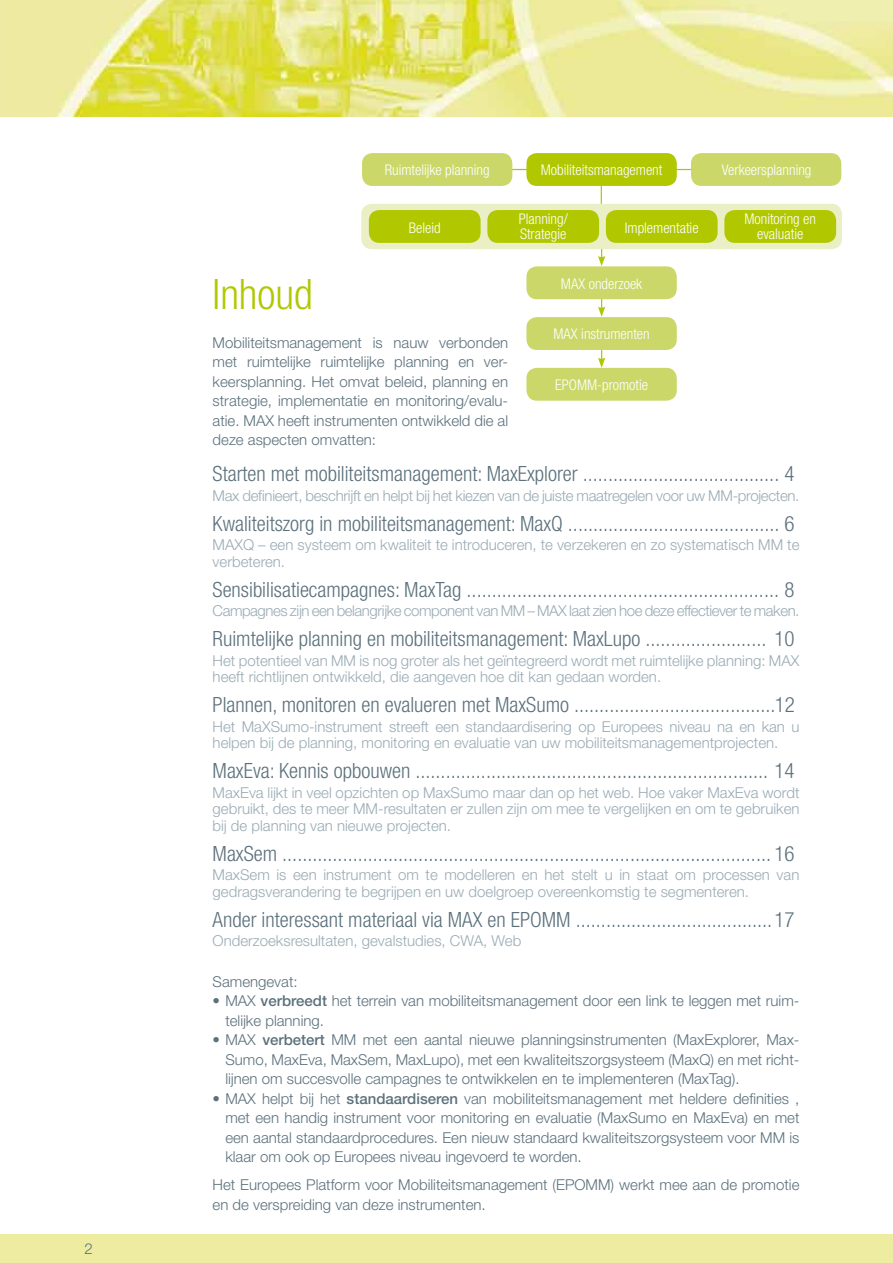
<style>
.page{position:relative;width:893px;height:1263px;background:#fff}
.page>*{position:absolute;margin:0;border:0;box-sizing:border-box;transform-origin:0 0}
.t1{font:300 condensed 42px "Helvetica Neue LT Pro";color:#b1c800}
.t2{font:300 condensed 21px "Helvetica Neue LT Pro";color:#5c717c}
.t3{font:300 15px/19.5px "Helvetica Neue LT Pro";color:#5c717c;text-align:justify}
.t4{font:300 15px/16.5px "Helvetica Neue LT Pro";color:#9aabb4}
.t5{font:300 15px "Helvetica Neue LT Pro";letter-spacing:-.02em;color:#9aabb4}
.t6{font:300 15px "Helvetica Neue LT Pro";letter-spacing:-.03em;color:#9aabb4}
.t7{font:300 condensed 14.7px/14.7px "Helvetica Neue LT Pro";color:#fff}
.s1{font-weight:500}
</style>
<div class="page">
<img style="left:0;top:0;width:893px;height:116px">
<div style="left:0;top:1234px;width:893px;height:29px;background:#edeca1"></div>
<svg style="left:598px;top:249px;width:7px;height:17px"></svg>
<hr style="left:601px;top:168px;width:1px;height:63px;background:#b1c800">
<div style="left:361px;top:204px;width:481px;height:45px;background:#eaefc5;border-radius:10px"></div>
<div style="left:369px;top:210px;width:112px;height:33px;background:#b1c800;border-radius:10px"></div>
<div style="left:487px;top:210px;width:112px;height:33px;background:#b1c800;border-radius:10px"></div>
<div style="left:606px;top:210px;width:112px;height:33px;background:#b1c800;border-radius:10px"></div>
<div style="left:724px;top:210px;width:112px;height:33px;background:#b1c800;border-radius:10px"></div>
<svg style="left:598px;top:299px;width:7px;height:18px"></svg>
<svg style="left:598px;top:350px;width:7px;height:18px"></svg>
<hr style="left:506px;top:169px;width:190px;height:1px;background:#b1c800">
<div style="left:691px;top:153px;width:150px;height:33px;background:#cbd869;border-radius:10px"></div>
<div style="left:362px;top:153px;width:150px;height:33px;background:#cbd869;border-radius:10px"></div>
<div style="left:526px;top:153px;width:151px;height:33px;background:#b1c800;border-radius:10px"></div>
<div style="left:526px;top:266px;width:151px;height:33px;background:#cbd869;border-radius:10px"></div>
<div style="left:526px;top:368px;width:151px;height:33px;background:#cbd869;border-radius:10px"></div>
<div style="left:526px;top:317px;width:151px;height:33px;background:#cbd869;border-radius:10px"></div>
<p class="t3" style="left:84px;top:1238px;width:10px">2</p>
<p class="t7" style="left:385px;top:163px;width:106px">Ruimtelijke planning</p>
<p class="t7" style="left:541px;top:163px;width:123px">Mobiliteitsmanagement</p>
<p class="t7" style="left:722px;top:163px;width:91px">Verkeersplanning</p>
<p class="t7" style="left:409px;top:221px;width:33px">Beleid</p>
<p class="t7" style="left:519px;top:212px;width:51px">Planning/<br>Strategie</p>
<p class="t7" style="left:625px;top:221px;width:75px">Implementatie</p>
<p class="t7" style="left:744px;top:212px;width:73px;text-align:center">Monitoring en evaluatie</p>
<p class="t7" style="left:561px;top:276px;width:83px">MAX onderzoek</p>
<h1 class="t1" style="left:213px;top:270px;width:102px">Inhoud</h1>
<p class="t3" style="left:213px;top:332px;width:297px">Mobiliteitsmanagement is nauw verbonden met ruimtelijke ruimtelijke planning en ver&shy;keersplanning. Het omvat beleid, planning en strategie, implementatie en monitoring/evalu&shy;atie. MAX heeft instrumenten ontwikkeld die al deze aspecten omvatten:</p>
<h2 class="t2" style="left:213px;top:462px;width:583px">Starten met mobiliteitsmanagement: MaxExplorer ....................................... 4</h2>
<p class="t5" style="left:213px;top:486px;width:588px">Max definieert, beschrijft en helpt bij het kiezen van de juiste maatregelen voor uw MM-projecten.</p>
<h2 class="t2" style="left:213px;top:511px;width:583px">Kwaliteitszorg in mobiliteitsmanagement: MaxQ .......................................... 6</h2>
<p class="t4" style="left:213px;top:536px;width:588px">MAXQ – een systeem om kwaliteit te introduceren, te verzekeren en zo systematisch MM te verbeteren.</p>
<h2 class="t2" style="left:213px;top:577px;width:583px">Sensibilisatiecampagnes: MaxTag .............................................................. 8</h2>
<p class="t6" style="left:213px;top:601px;width:588px">Campagnes zijn een belangrijke component van MM – MAX laat zien hoe deze effectiever te maken.</p>
<h2 class="t2" style="left:213px;top:627px;width:583px">Ruimtelijke planning en mobiliteitsmanagement: MaxLupo ........................ 10</h2>
<p class="t4" style="left:213px;top:652px;width:588px">Het potentieel van MM is nog groter als het geïntegreerd wordt met ruimtelijke planning: MAX heeft richtlijnen ontwikkeld, die aangeven hoe dit kan gedaan worden.</p>
<h2 class="t2" style="left:213px;top:693px;width:584px">Plannen, monitoren en evalueren met MaxSumo ........................................12</h2>
<p class="t4" style="left:213px;top:718px;width:588px">Het MaXSumo-instrument streeft een standaardisering op Europees niveau na en kan u helpen bij de planning, monitoring en evaluatie van uw mobiliteitsmanagementprojecten.</p>
<h2 class="t2" style="left:213px;top:759px;width:583px">MaxEva: Kennis opbouwen ...................................................................... 14</h2>
<p class="t4" style="left:213px;top:784px;width:588px;text-align:justify">MaxEva lijkt in veel opzichten op MaxSumo maar dan op het web. Hoe vaker MaxEva wordt gebruikt, des te meer MM-resultaten er zullen zijn om mee te vergelijken en om te gebruiken bij de planning van nieuwe projecten.</p>
<h2 class="t2" style="left:213px;top:841px;width:583px">MaxSem ................................................................................................. 16</h2>
<p class="t4" style="left:213px;top:866px;width:588px">MaxSem is een instrument om te modelleren en het stelt u in staat om processen van gedragsverandering te begrijpen en uw doelgroep overeenkomstig te segmenteren.</p>
<h2 class="t2" style="left:213px;top:907px;width:583px">Ander interessant materiaal via MAX en EPOMM .......................................17</h2>
<p class="t4" style="left:213px;top:932px;width:310px">Onderzoeksresultaten, gevalstudies, CWA, Web</p>
<p class="t3" style="left:213px;top:971px;width:87px">Samengevat:</p>
<p class="t3" style="left:225px;top:991px;width:576px;text-indent:-13px">• MAX <span class="s1">verbreedt</span> het terrein van mobiliteitsmanagement door een link te leggen met ruim&shy;telijke planning.</p>
<p class="t3" style="left:225px;top:1030px;width:576px;text-indent:-13px">• MAX <span class="s1">verbetert</span> MM met een aantal nieuwe planningsinstrumenten (MaxExplorer, Max-Sumo, MaxEva, MaxSem, MaxLupo), met een kwaliteitszorgsysteem (MaxQ) en met richt&shy;lijnen om succesvolle campagnes te ontwikkelen en te implementeren (MaxTag).</p>
<p class="t3" style="left:225px;top:1088px;width:576px;text-indent:-13px">• MAX helpt bij het <span class="s1">standaardiseren</span> van mobiliteitsmanagement met heldere definities , met een handig instrument voor monitoring en evaluatie (MaxSumo en MaxEva) en met een aantal standaardprocedures. Een nieuw standaard kwaliteitszorgsysteem voor MM is klaar om ook op Europees niveau ingevoerd te worden.</p>
<p class="t3" style="left:213px;top:1175px;width:588px">Het Europees Platform voor Mobiliteitsmanagement (EPOMM) werkt mee aan de promotie en de verspreiding van deze instrumenten.</p>
<p class="t7" style="left:553px;top:327px;width:98px">MAX instrumenten</p>
<p class="t7" style="left:555px;top:377px;width:94px">EPOMM-promotie</p>
</div>
